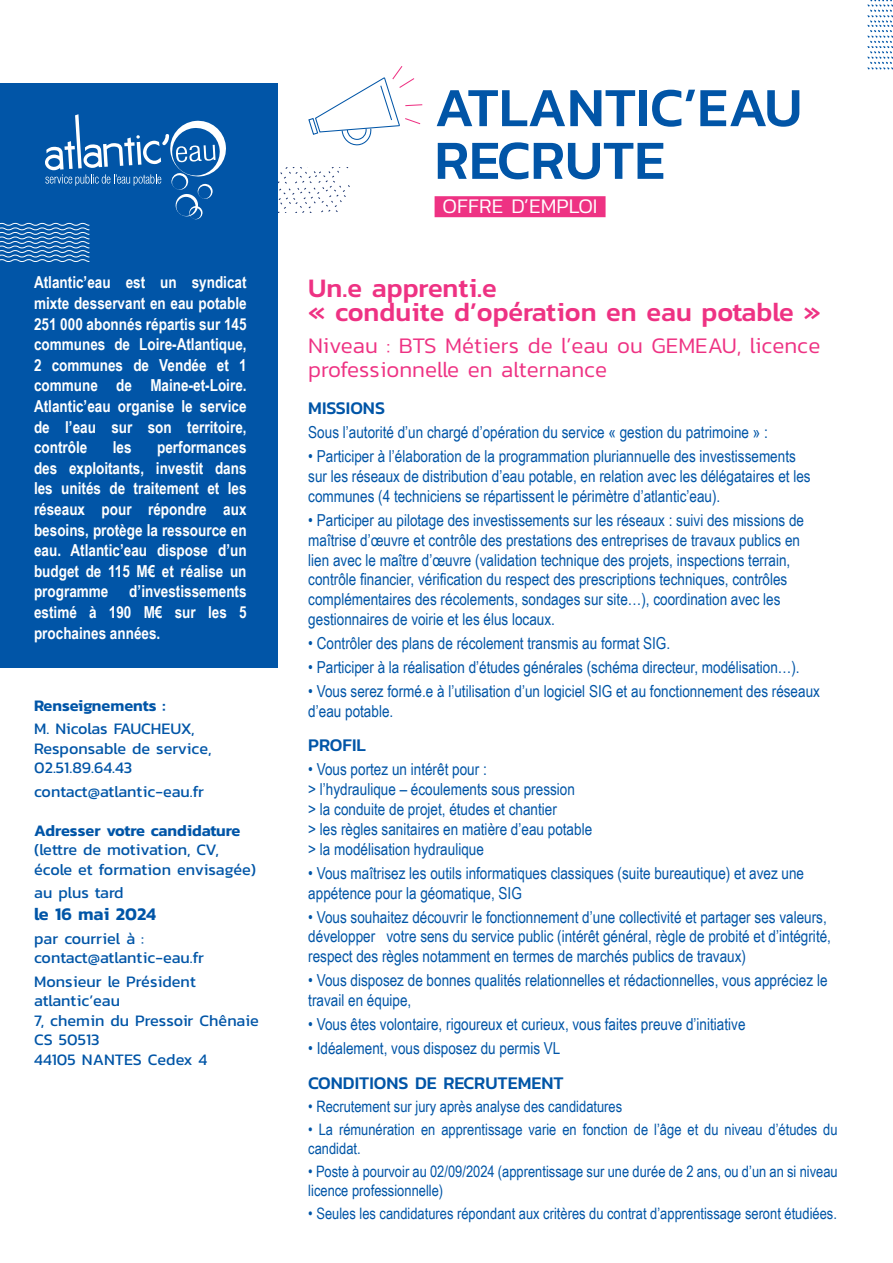
<style>
.page{position:relative;width:893px;height:1263px;background:#fff}
.page>*{position:absolute;margin:0;border:0;box-sizing:border-box;transform-origin:0 0}
.t1{font:500 55.8px/52.7px "Kanit";color:#0155a7}
.t2{font:500 27px/24px "Kanit";color:#ee3283}
.t3{font:300 22.5px/24px "Kanit";color:#ee3283}
.t4{font:300 21px "Kanit";color:#fff}
.t5{font:500 18px "Kanit";color:#0155a7}
.t6{font:600 18px "Kanit";color:#0155a7}
.t7{font:16.5px/19.8px "Arial Narrow";color:#0155a7}
.t8{font:700 16.5px/20.5px "Arial Narrow";color:#fff;text-align:justify}
.t9{font:16.2px/19.5px "Kanit";color:#0155a7}
.t10{font:600 16.2px "Kanit";color:#0155a7}
.t11{font:15.75px/18.9px "Arial Narrow";color:#0155a7}
</style>
<div class="page">
<svg style="left:867px;top:0;width:26px;height:69px"></svg>
<svg style="left:277px;top:168px;width:73px;height:45px"></svg>
<svg style="left:308px;top:66px;width:115px;height:80px"></svg>
<div style="left:0;top:83px;width:277px;height:585px;background:#0155a7"></div>
<svg style="left:0;top:114px;width:226px;height:148px"></svg>
<div style="left:435px;top:196px;width:171px;height:21px;background:#ee3283"></div>
<p class="t8" style="left:34px;top:271px;width:214px">Atlantic’eau est un syndicat mixte desservant en eau potable 251 000 abonnés répartis sur 145 communes de Loire-Atlantique, 2 communes de Vendée et 1 commune de Maine-et-Loire.<br>Atlantic’eau organise le service de l’eau sur son territoire, contrôle</p>
<p class="t8" style="left:34px;top:436px;width:214px;text-indent:123px">performances des exploitants, investit dans les unités de traitement et les réseaux pour répondre aux besoins, protège la ressource en eau. Atlantic’eau dispose d’un budget de 115 M€ et réalise un programme</p>
<p class="t8" style="left:113px;top:436px;width:20px">les</p>
<p class="t8" style="left:34px;top:580px;width:214px;text-indent:95px">d’investissements estimé à 190 M€ sur les 5 prochaines années.</p>
<p class="t10" style="left:34px;top:693px;width:133px">Renseignements :</p>
<p class="t9" style="left:34px;top:719px;width:179px">M. Nicolas FAUCHEUX,<br>Responsable de service,<br>02.51.89.64.43</p>
<p class="t9" style="left:34px;top:781px;width:171px">contact@atlantic-eau.fr</p>
<p class="t10" style="left:34px;top:818px;width:208px">Adresser votre candidature</p>
<p class="t9" style="left:34px;top:840px;width:223px">(lettre de motivation, CV, école et formation envisagée)</p>
<p class="t9" style="left:34px;top:883px;width:91px">au plus tard</p>
<p class="t6" style="left:34px;top:900px;width:123px">le 16 mai 2024</p>
<p class="t9" style="left:34px;top:928px;width:171px">par courriel à : contact@atlantic-eau.fr</p>
<p class="t9" style="left:34px;top:971px;width:226px">Monsieur le Président atlantic’eau<br>7, chemin du Pressoir Chênaie<br>CS 50513<br>44105 NANTES Cedex 4</p>
<h1 class="t1" style="left:435px;top:80px;width:369px">ATLANTIC’EAU<br>RECRUTE</h1>
<p class="t4" style="left:443px;top:191px;width:156px">OFFRE D’EMPLOI</p>
<h2 class="t2" style="left:308px;top:275px;width:514px">Un.e apprenti.e<br>« conduite d’opération en eau potable »</h2>
<h3 class="t3" style="left:308px;top:333px;width:513px">Niveau : BTS Métiers de l’eau ou GEMEAU, licence professionnelle en alternance</h3>
<p class="t5" style="left:308px;top:395px;width:78px">MISSIONS</p>
<p class="t7" style="left:308px;top:422px;width:461px">Sous l’autorité d’un chargé d’opération du service « gestion du patrimoine » :</p>
<p class="t7" style="left:308px;top:446px;width:504px">• Participer à l’élaboration de la programmation pluriannuelle des investissements sur les réseaux de distribution d’eau potable, en relation avec les délégataires et les communes (4 techniciens se répartissent le périmètre d’atlantic’eau).</p>
<p class="t7" style="left:308px;top:510px;width:497px">• Participer au pilotage des investissements sur les réseaux : suivi des missions de maîtrise d’œuvre et contrôle des prestations des entreprises de travaux publics en lien avec le maître d’œuvre (validation technique des projets, inspections terrain, contrôle financier, vérification du respect des prescriptions techniques, contrôles complémentaires des récolements, sondages sur site…), coordination avec les gestionnaires de voirie et les élus locaux.</p>
<p class="t7" style="left:308px;top:633px;width:363px">• Contrôler des plans de récolement transmis au format SIG.</p>
<p class="t7" style="left:308px;top:657px;width:493px">• Participer à la réalisation d’études générales (schéma directeur, modélisation…).</p>
<p class="t7" style="left:308px;top:681px;width:513px">• Vous serez formé.e à l’utilisation d’un logiciel SIG et au fonctionnement des réseaux d’eau potable.</p>
<p class="t5" style="left:308px;top:732px;width:59px">PROFIL</p>
<p class="t7" style="left:308px;top:759px;width:285px">• Vous portez un intérêt pour :<br>&gt; l’hydraulique – écoulements sous pression<br>&gt; la conduite de projet, études et chantier<br>&gt; les règles sanitaires en matière d’eau potable &gt; la modélisation hydraulique</p>
<p class="t7" style="left:308px;top:862px;width:497px">• Vous maîtrisez les outils informatiques classiques (suite bureautique) et avez une appétence pour la géomatique, SIG</p>
<p class="t7" style="left:308px;top:906px;width:524px">• Vous souhaitez découvrir le fonctionnement d’une collectivité et partager ses valeurs, développer votre sens du service public (intérêt général, règle de probité et d’intégrité, respect des règles notamment en termes de marchés publics de travaux)</p>
<p class="t7" style="left:308px;top:970px;width:521px">• Vous disposez de bonnes qualités relationnelles et rédactionnelles, vous appréciez le travail en équipe,</p>
<p class="t7" style="left:308px;top:1014px;width:439px">• Vous êtes volontaire, rigoureux et curieux, vous faites preuve d’initiative</p>
<p class="t7" style="left:308px;top:1038px;width:254px">• Idéalement, vous disposez du permis VL</p>
<p class="t5" style="left:308px;top:1069px;width:257px">CONDITIONS DE RECRUTEMENT</p>
<p class="t11" style="left:308px;top:1096px;width:315px">• Recrutement sur jury après analyse des candidatures</p>
<p class="t11" style="left:308px;top:1119px;width:531px">• La rémunération en apprentissage varie en fonction de l’âge et du niveau d’études du candidat.</p>
<p class="t11" style="left:308px;top:1161px;width:531px">• Poste à pourvoir au 02/09/2024 (apprentissage sur une durée de 2 ans, ou d’un an si niveau licence professionnelle)</p>
<p class="t11" style="left:308px;top:1203px;width:530px">• Seules les candidatures répondant aux critères du contrat d’apprentissage seront étudiées.</p>
</div>
